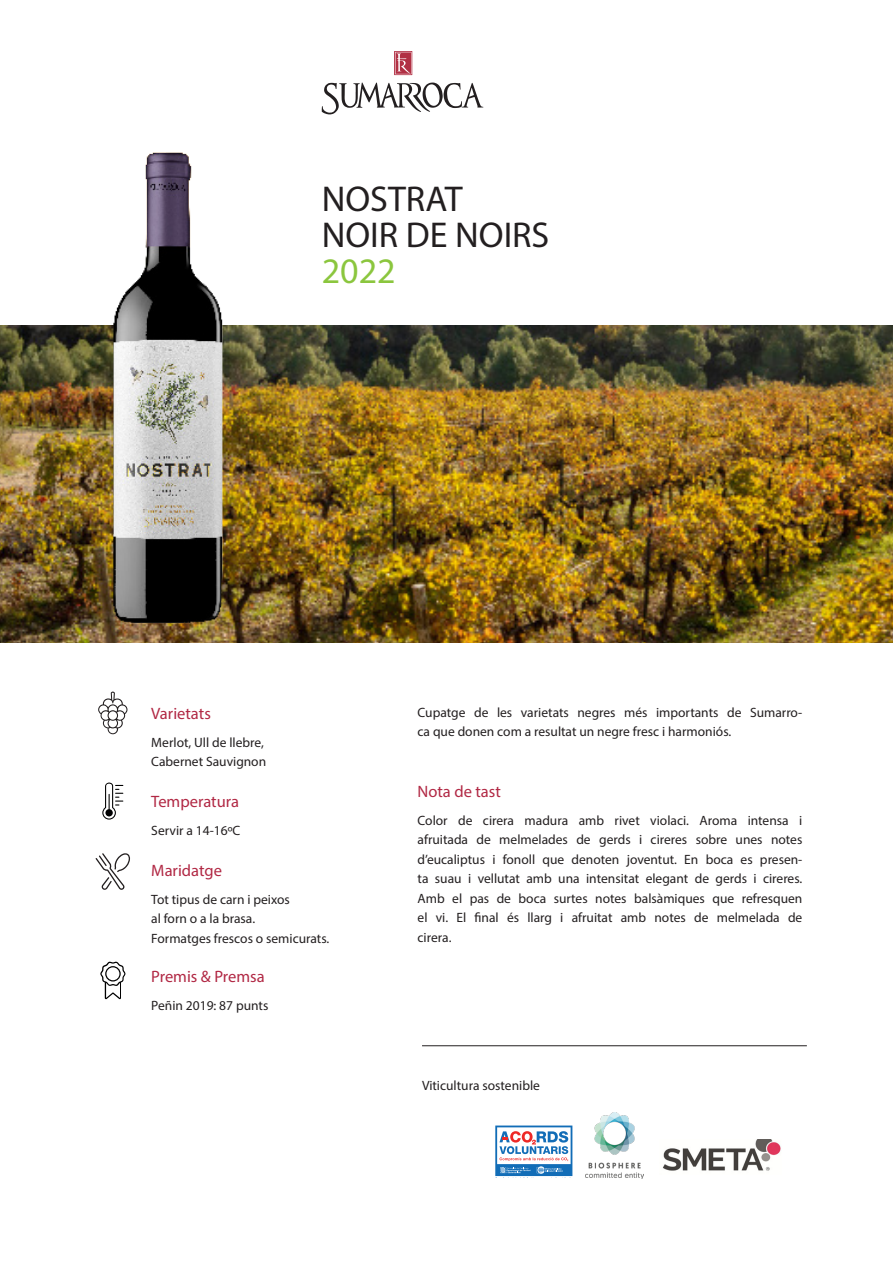
<style>
.page{position:relative;width:893px;height:1263px;background:#fff}
.page>*{position:absolute;margin:0;border:0;box-sizing:border-box;transform-origin:0 0}
.t1{font:36px "Myriad Pro";color:#231f20}
.t2{font:36px "Myriad Pro";color:#8bc63e}
.t3{font:16.5px "Myriad Pro";color:#b12844}
.t4{font:13.5px/19.5px "Myriad Pro";color:#231f20}
</style>
<div class="page">
<img style="left:0;top:325px;width:893px;height:317px">
<svg style="left:98px;top:691px;width:29px;height:43px"></svg>
<svg style="left:96px;top:853px;width:34px;height:37px"></svg>
<svg style="left:102px;top:782px;width:21px;height:37px"></svg>
<hr style="left:422px;top:1045px;width:385px;height:1px;background:#231f20">
<svg style="left:322px;top:82px;width:161px;height:32px"></svg>
<svg style="left:394px;top:51px;width:18px;height:24px"></svg>
<svg style="left:100px;top:961px;width:25px;height:38px"></svg>
<svg style="left:495px;top:1125px;width:77px;height:53px"></svg>
<img style="left:585px;top:1112px;width:58px;height:67px">
<img style="left:662px;top:1140px;width:119px;height:31px">
<img style="left:84px;top:152px;width:227px;height:491px">
<p class="t1" style="left:322px;top:177px;width:142px">NOSTRAT</p>
<p class="t1" style="left:322px;top:213px;width:229px">NOIR DE NOIRS</p>
<p class="t2" style="left:322px;top:249px;width:75px">2022</p>
<p class="t3" style="left:151px;top:703px;width:61px">Varietats</p>
<p class="t4" style="left:151px;top:732px;width:116px">Merlot, Ull de llebre,<br>Cabernet Sauvignon</p>
<p class="t3" style="left:151px;top:791px;width:89px">Temperatura</p>
<p class="t4" style="left:151px;top:821px;width:91px">Servir a 14-16ºC</p>
<p class="t3" style="left:151px;top:860px;width:72px">Maridatge</p>
<p class="t4" style="left:151px;top:889px;width:140px">Tot tipus de carn i peixos</p>
<p class="t4" style="left:151px;top:909px;width:105px">al forn o a la brasa.</p>
<p class="t4" style="left:151px;top:928px;width:180px">Formatges frescos o semicurats.</p>
<p class="t3" style="left:151px;top:966px;width:115px">Premis &amp; Premsa</p>
<p class="t4" style="left:151px;top:995px;width:119px">Peñin 2019: 87 punts</p>
<p class="t4" style="left:418px;top:702px;width:386px">Cupatge de les varietats negres més importants de Sumarro&shy;ca que donen com a resultat un negre fresc i harmoniós.</p>
<p class="t3" style="left:418px;top:781px;width:85px">Nota de tast</p>
<p class="t4" style="left:418px;top:810px;width:386px;text-align:justify">Color de cirera madura amb rivet violaci. Aroma intensa i afruitada de melmelades de gerds i cireres sobre unes notes d’eucaliptus i fonoll que denoten joventut. En boca es presen&shy;ta suau i vellutat amb una intensitat elegant de gerds i cireres.<br>Amb el pas de boca surtes notes balsàmiques que refresquen el vi. El final és llarg i afruitat amb notes de melmelada de cirera.</p>
<p class="t4" style="left:422px;top:1075px;width:119px">Viticultura sostenible</p>
</div>
